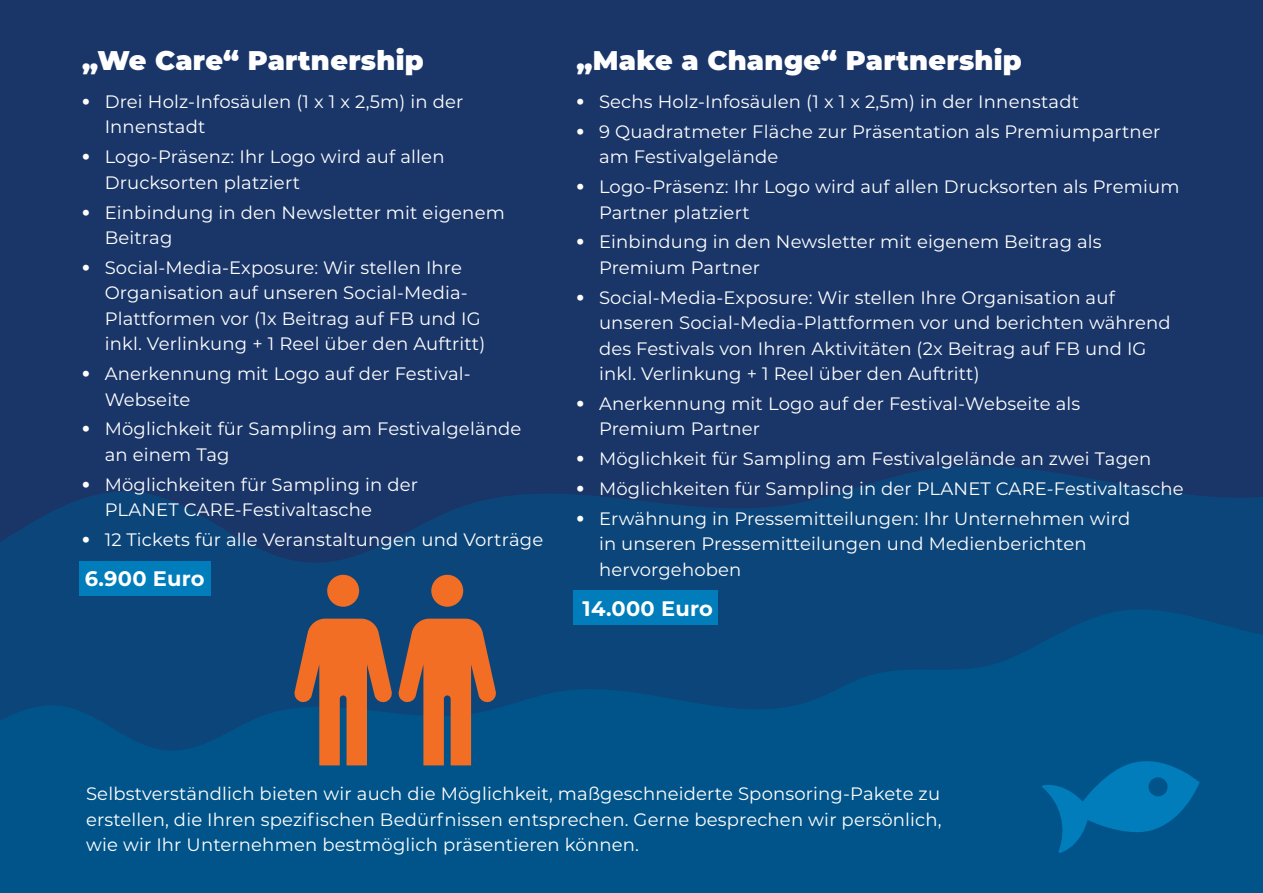
<style>
.page{position:relative;width:1263px;height:893px;background:#1a3669}
.page>*{position:absolute;margin:0;border:0;box-sizing:border-box;transform-origin:0 0}
.t1{font:900 27px "Montserrat";letter-spacing:.01em;color:#fff}
.t2{font:700 21px "Montserrat";letter-spacing:.01em;color:#fff}
.t3{font:18px/25.5px "Montserrat";letter-spacing:.01em;color:#fff}
.s1{font-weight:900}
</style>
<div class="page">
<svg style="left:0;top:466px;width:1263px;height:427px;background:#074a7f"></svg>
<svg style="left:1042px;top:755px;width:158px;height:98px;background:#00669f"></svg>
<div style="left:431px;top:575px;width:32px;height:32px;background:#f26e24;border-radius:50%"></div>
<div style="left:327px;top:575px;width:32px;height:32px;background:#f26e24;border-radius:50%"></div>
<svg style="left:294px;top:619px;width:203px;height:146px;background:#956148"></svg>
<div style="left:79px;top:562px;width:132px;height:34px;background:#007dba"></div>
<div style="left:573px;top:591px;width:145px;height:34px;background:#007dba"></div>
<h1 class="t1" style="left:82px;top:40px;width:343px">„We Care“ Partnership</h1>
<p class="t3" style="left:105px;top:88px;width:360px;text-indent:-22px"><span class="s1">•</span> Drei Holz-Infosäulen (1 x 1 x 2,5m) in der<br>Innenstadt</p>
<p class="t3" style="left:105px;top:143px;width:341px;text-indent:-22px"><span class="s1">•</span> Logo-Präsenz: Ihr Logo wird auf allen<br>Drucksorten platziert</p>
<p class="t3" style="left:105px;top:199px;width:402px;text-indent:-22px"><span class="s1">•</span> Einbindung in den Newsletter mit eigenem<br>Beitrag</p>
<p class="t3" style="left:105px;top:254px;width:382px;text-indent:-22px"><span class="s1">•</span> Social-Media-Exposure: Wir stellen Ihre Organisation auf unseren Social-Media-Plattformen vor (1x Beitrag auf FB und IG inkl. Verlinkung + 1 Reel über den Auftritt)</p>
<p class="t3" style="left:105px;top:360px;width:368px;text-indent:-22px"><span class="s1">•</span> Anerkennung mit Logo auf der Festival-<br>Webseite</p>
<p class="t3" style="left:105px;top:416px;width:418px;text-indent:-22px"><span class="s1">•</span> Möglichkeit für Sampling am Festivalgelände an einem Tag</p>
<p class="t3" style="left:105px;top:471px;width:315px;text-indent:-22px"><span class="s1">•</span> Möglichkeiten für Sampling in der<br>PLANET CARE-Festivaltasche</p>
<p class="t3" style="left:82px;top:526px;width:463px"><span class="s1">•</span> 12 Tickets für alle Veranstaltungen und Vorträge</p>
<p class="t2" style="left:85px;top:563px;width:121px">6.900 Euro</p>
<h1 class="t1" style="left:576px;top:40px;width:447px">„Make a Change“ Partnership</h1>
<p class="t3" style="left:576px;top:88px;width:504px"><span class="s1">•</span> Sechs Holz-Infosäulen (1 x 1 x 2,5m) in der Innenstadt</p>
<p class="t3" style="left:599px;top:118px;width:563px;text-indent:-22px"><span class="s1">•</span> 9 Quadratmeter Fläche zur Präsentation als Premiumpartner am Festivalgelände</p>
<p class="t3" style="left:599px;top:173px;width:582px;text-indent:-22px"><span class="s1">•</span> Logo-Präsenz: Ihr Logo wird auf allen Drucksorten als Premium<br>Partner platziert</p>
<p class="t3" style="left:599px;top:228px;width:504px;text-indent:-22px"><span class="s1">•</span> Einbindung in den Newsletter mit eigenem Beitrag als<br>Premium Partner</p>
<p class="t3" style="left:599px;top:284px;width:573px;text-indent:-22px"><span class="s1">•</span> Social-Media-Exposure: Wir stellen Ihre Organisation auf unseren Social-Media-Plattformen vor und berichten während des Festivals von Ihren Aktivitäten (2x Beitrag auf FB und IG inkl. Verlinkung + 1 Reel über den Auftritt)</p>
<p class="t3" style="left:599px;top:390px;width:483px;text-indent:-22px"><span class="s1">•</span> Anerkennung mit Logo auf der Festival-Webseite als<br>Premium Partner</p>
<p class="t3" style="left:576px;top:445px;width:576px"><span class="s1">•</span> Möglichkeit für Sampling am Festivalgelände an zwei Tagen</p>
<p class="t3" style="left:576px;top:475px;width:609px"><span class="s1">•</span> Möglichkeiten für Sampling in der PLANET CARE-Festivaltasche</p>
<p class="t3" style="left:599px;top:505px;width:533px;text-indent:-22px"><span class="s1">•</span> Erwähnung in Pressemitteilungen: Ihr Unternehmen wird in unseren Pressemitteilungen und Medienberichten hervorgehoben</p>
<p class="t2" style="left:583px;top:593px;width:132px">14.000 Euro</p>
<p class="t3" style="left:86px;top:780px;width:857px;text-align:justify">Selbstverständlich bieten wir auch die Möglichkeit, maßgeschneiderte Sponsoring-Pakete zu erstellen, die Ihren spezifischen Bedürfnissen entsprechen. Gerne besprechen wir persönlich, wie wir Ihr Unternehmen bestmöglich präsentieren können.</p>
</div>
